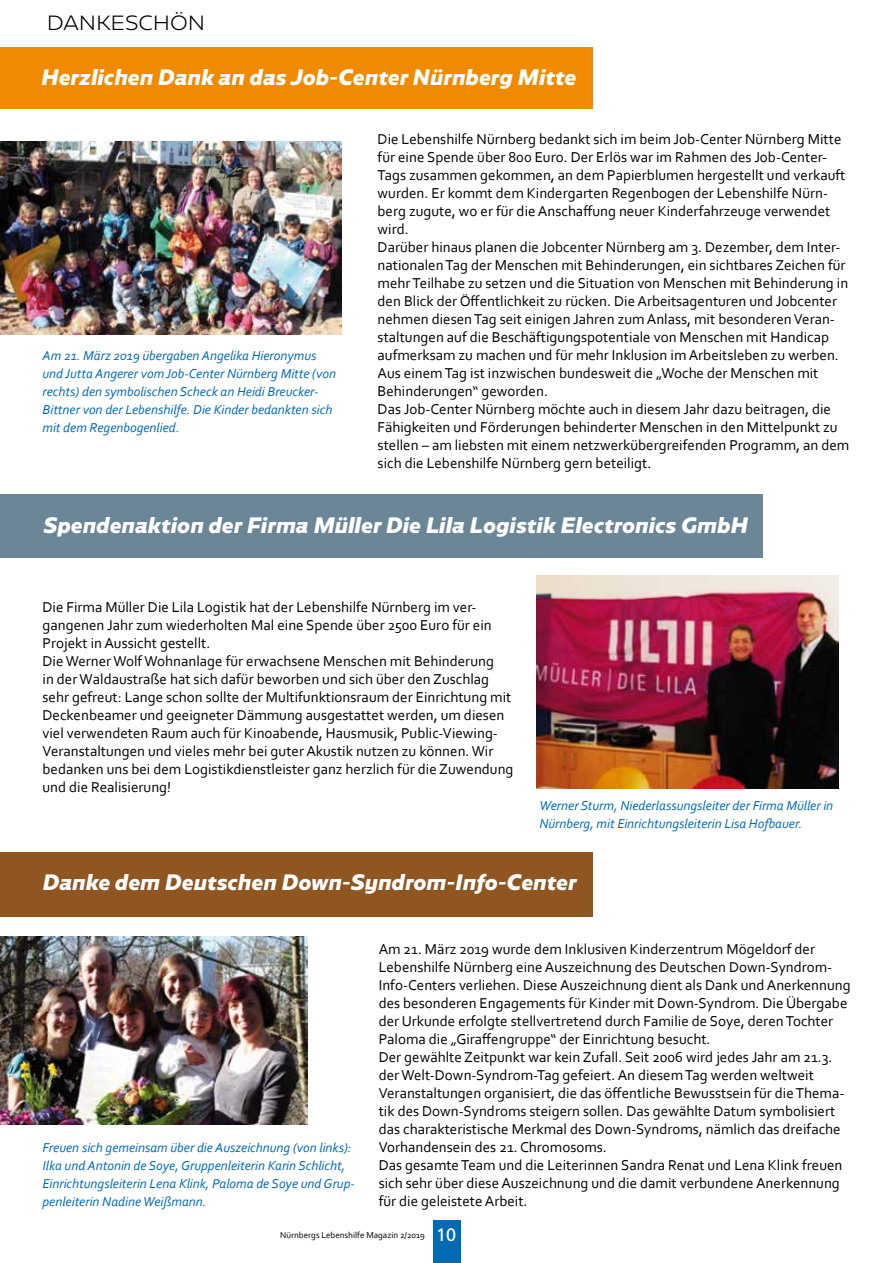
<style>
.page{position:relative;width:893px;height:1263px;background:#fff}
.page>*{position:absolute;margin:0;border:0;box-sizing:border-box;transform-origin:0 0}
.t1{font:italic 800 19.5px "Caprina";color:#fff}
.t2{font:300 18px "Caprina";color:#000}
.t3{font:15px/18px "Corbel";color:#000}
.t4{font:italic 13.5px/18px "Corbel";color:#006ab3}
.t5{font:9px "Corbel";color:#000}
.s1{font-family:"Frutiger";font-size:18px;color:#fff}
</style>
<div class="page">
<div style="left:433px;top:1220px;width:27px;height:43px;background:#006ab3"></div>
<div style="left:0;top:852px;width:592px;height:64px;background:#905621"></div>
<div style="left:0;top:48px;width:592px;height:61px;background:#f08a00"></div>
<div style="left:0;top:495px;width:762px;height:63px;background:#6b8696"></div>
<img style="left:0;top:142px;width:342px;height:193px">
<img style="left:536px;top:575px;width:302px;height:213px">
<img style="left:0;top:936px;width:307px;height:188px">
<p class="t2" style="left:47px;top:10px;width:160px">DANKESCHÖN</p>
<h1 class="t1" style="left:41px;top:64px;width:537px">Herzlichen Dank an das Job-Center Nürnberg Mitte</h1>
<p class="t4" style="left:43px;top:346px;width:295px">Am 21. März 2019 übergaben Angelika Hieronymus und Jutta Angerer vom Job-Center Nürnberg Mitte (von rechts) den symbolischen Scheck an Heidi Breucker-Bittner von der Lebenshilfe. Die Kinder bedankten sich mit dem Regenbogenlied.</p>
<p class="t3" style="left:378px;top:130px;width:473px">Die Lebenshilfe Nürnberg bedankt sich im beim Job-Center Nürnberg Mitte für eine Spende über 800 Euro. Der Erlös war im Rahmen des Job-Center-Tags zusammen gekommen, an dem Papierblumen hergestellt und verkauft wurden. Er kommt dem Kindergarten Regenbogen der Lebenshilfe Nürn&shy;berg zugute, wo er für die Anschaffung neuer Kinderfahrzeuge verwendet wird.<br>Darüber hinaus planen die Jobcenter Nürnberg am 3. Dezember, dem Inter&shy;nationalen Tag der Menschen mit Behinderungen, ein sichtbares Zeichen für mehr Teilhabe zu setzen und die Situation von Menschen mit Behinderung in den Blick der Öffentlichkeit zu rücken. Die Arbeitsagenturen und Jobcenter nehmen diesen Tag seit einigen Jahren zum Anlass, mit besonderen Veran&shy;staltungen auf die Beschäftigungspotentiale von Menschen mit Handicap aufmerksam zu machen und für mehr Inklusion im Arbeitsleben zu werben.<br>Aus einem Tag ist inzwischen bundesweit die „Woche der Menschen mit Behinderungen“ geworden.<br>Das Job-Center Nürnberg möchte auch in diesem Jahr dazu beitragen, die Fähigkeiten und Förderungen behinderter Menschen in den Mittelpunkt zu stellen – am liebsten mit einem netzwerkübergreifenden Programm, an dem sich die Lebenshilfe Nürnberg gern beteiligt.</p>
<h1 class="t1" style="left:43px;top:511px;width:707px">Spendenaktion der Firma Müller Die Lila Logistik Electronics GmbH</h1>
<p class="t3" style="left:43px;top:598px;width:473px">Die Firma Müller Die Lila Logistik hat der Lebenshilfe Nürnberg im ver&shy;gangenen Jahr zum wiederholten Mal eine Spende über 2500 Euro für ein Projekt in Aussicht gestellt.<br>Die Werner Wolf Wohnanlage für erwachsene Menschen mit Behinderung<br>in der Waldaustraße hat sich dafür beworben und sich über den Zuschlag sehr gefreut: Lange schon sollte der Multifunktionsraum der Einrichtung mit Deckenbeamer und geeigneter Dämmung ausgestattet werden, um diesen viel verwendeten Raum auch für Kinoabende, Hausmusik, Public-Viewing-Veranstaltungen und vieles mehr bei guter Akustik nutzen zu können. Wir bedanken uns bei dem Logistikdienstleister ganz herzlich für die Zuwendung und die Realisierung!</p>
<p class="t4" style="left:539px;top:796px;width:295px">Werner Sturm, Niederlassungsleiter der Firma Müller in<br>Nürnberg, mit Einrichtungsleiterin Lisa Hofbauer.</p>
<h1 class="t1" style="left:43px;top:869px;width:536px">Danke dem Deutschen Down-Syndrom-Info-Center</h1>
<p class="t4" style="left:43px;top:1138px;width:314px">Freuen sich gemeinsam über die Auszeichnung (von links):<br>Ilka und Antonin de Soye, Gruppenleiterin Karin Schlicht, Einrichtungsleiterin Lena Klink, Paloma de Soye und Grup&shy;penleiterin Nadine Weißmann.</p>
<p class="t3" style="left:379px;top:940px;width:473px">Am 21. März 2019 wurde dem Inklusiven Kinderzentrum Mögeldorf der Lebenshilfe Nürnberg eine Auszeichnung des Deutschen Down-Syndrom-Info-Centers verliehen. Diese Auszeichnung dient als Dank und Anerkennung des besonderen Engagements für Kinder mit Down-Syndrom. Die Übergabe der Urkunde erfolgte stellvertretend durch Familie de Soye, deren Tochter Paloma die „Giraffengruppe“ der Einrichtung besucht.<br>Der gewählte Zeitpunkt war kein Zufall. Seit 2006 wird jedes Jahr am 21.3. der Welt-Down-Syndrom-Tag gefeiert. An diesem Tag werden weltweit Veranstaltungen organisiert, die das öffentliche Bewusstsein für die Thema&shy;tik des Down-Syndroms steigern sollen. Das gewählte Datum symbolisiert das charakteristische Merkmal des Down-Syndroms, nämlich das dreifache Vorhandensein des 21. Chromosoms.<br>Das gesamte Team und die Leiterinnen Sandra Renat und Lena Klink freuen sich sehr über diese Auszeichnung und die damit verbundene Anerkennung für die geleistete Arbeit.</p>
<p class="t5" style="left:280px;top:1229px;width:178px">Nürnbergs Lebenshilfe Magazin 2/2019 <span class="s1">10</span></p>
</div>
